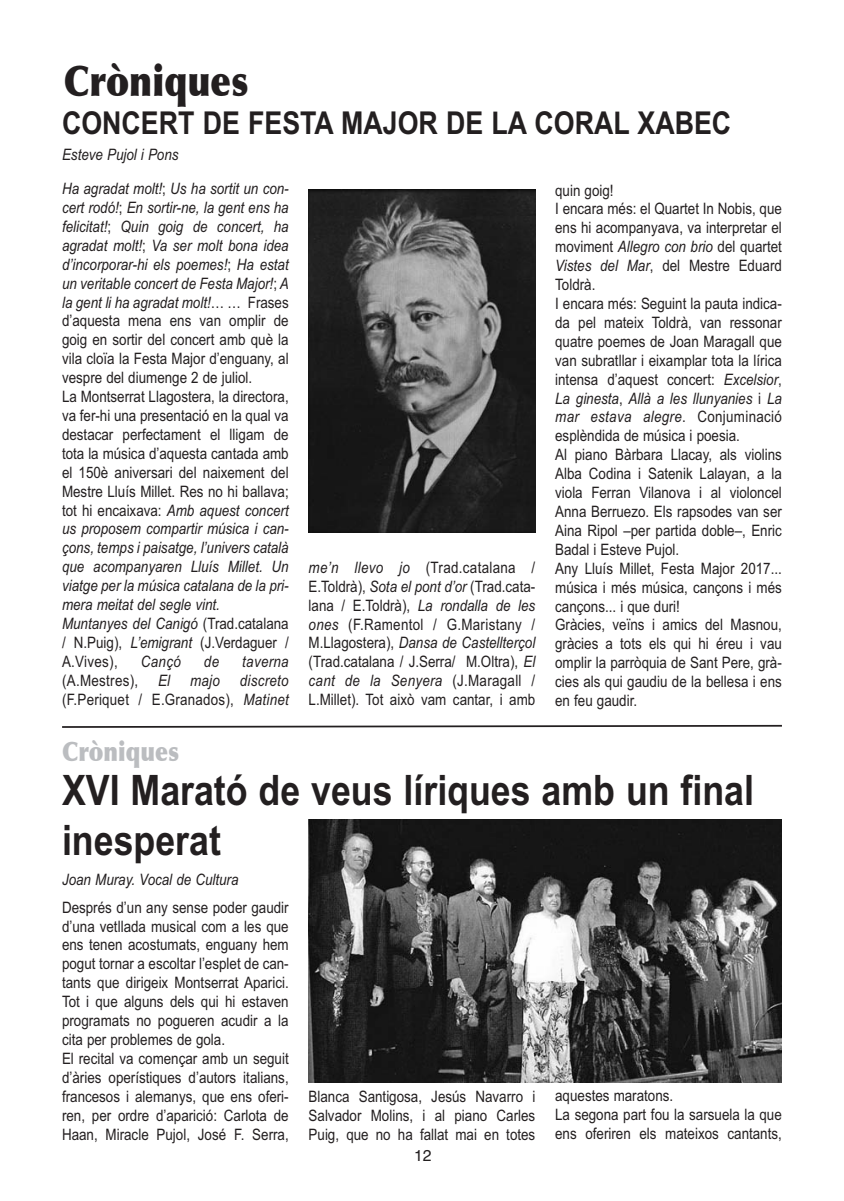
<style>
.page{position:relative;width:844px;height:1201px;background:#fff}
.page>*{position:absolute;margin:0;border:0;box-sizing:border-box;transform-origin:0 0}
.t1{font:700 42px/50.4px "Arial";color:#231f20;scale:.85 1}
.t2{font:900 42px "Optima";color:#231f20;scale:.85 1}
.t3{font:700 31.5px "Arial";color:#231f20;scale:.85 1}
.t4{font:900 26.6px "Optima";color:#bbbdc0;scale:.85 1}
.t5{font:15.75px/18.9px "Arial";color:#231f20;scale:.85 1}
.t6{font:italic 15.75px/18.9px "Arial";color:#231f20;scale:.85 1}
.t7{font:15.75px "Arial";letter-spacing:.02em;color:#231f20;scale:.85 1}
.t8{font:italic 15.75px "Arial";letter-spacing:.02em;color:#231f20;scale:.85 1}
.t9{font:15.75px "Helvetica";color:#231f20}
.s1{font-style:normal}
.s2{font-style:italic}
</style>
<div class="page">
<img style="left:308px;top:819px;width:473px;height:263px">
<svg style="left:62px;top:724px;width:720px;height:4px"></svg>
<img style="left:308px;top:189px;width:227px;height:343px">
<h1 class="t2" style="left:64px;top:64px;width:218px">Cròniques</h1>
<h2 class="t3" style="left:62px;top:111px;width:788px">CONCERT DE FESTA MAJOR DE LA CORAL XABEC</h2>
<p class="t6" style="left:62px;top:146px;width:138px">Esteve Pujol i Pons</p>
<p class="t6" style="left:62px;top:181px;width:268px">Ha agradat molt!<span class="s1">;</span> Us ha sortit un con&shy;cert rodó!<span class="s1">;</span> En sortir-ne, la gent ens ha felicitat!<span class="s1">;</span> Quin goig de concert, ha agradat molt!<span class="s1">;</span> Va ser molt bona idea d’incorporar-hi els poemes!<span class="s1">;</span> Ha estat un veritable concert de Festa Major!<span class="s1">;</span> A la gent li ha agradat molt!<span class="s1">… … Frases d’aquesta mena ens van omplir de goig en sortir del concert amb què la vila cloïa la Festa Major d’enguany, al vespre del diumenge 2 de juliol.<br>La Montserrat Llagostera, la directora, va fer-hi una presentació en la qual va destacar perfectament el lligam de tota la música d’aquesta cantada amb el 150è aniversari del naixement del Mestre Lluís Millet. Res no hi ballava; tot hi encaixava:</span> Amb aquest concert us proposem compartir música i can&shy;çons, temps i paisatge, l’univers català que acompanyaren Lluís Millet. Un viatge per la música catalana de la pri&shy;mera meitat del segle vint.<br>Muntanyes del Canigó <span class="s1">(Trad.catalana / N.Puig),</span> L’emigrant <span class="s1">(J.Verdaguer / A.Vives),</span></p>
<p class="t6" style="left:141px;top:653px;width:48px">Cançó</p>
<p class="t6" style="left:204px;top:653px;width:19px">de</p>
<p class="t8" style="left:242px;top:655px;width:56px">taverna</p>
<p class="t7" style="left:62px;top:674px;width:91px">(A.Mestres),</p>
<p class="t6" style="left:158px;top:672px;width:16px">El</p>
<p class="t6" style="left:190px;top:672px;width:37px">majo</p>
<p class="t5" style="left:62px;top:672px;width:268px;text-align:right"><span class="s2">discreto<br></span>(F.Periquet / E.Granados), <span class="s2">Matinet</span></p>
<h3 class="t4" style="left:62px;top:741px;width:139px">Cròniques</h3>
<p class="t5" style="left:308px;top:559px;width:268px;text-align:justify"><span class="s2">me’n llevo jo</span> (Trad.catalana / E.Toldrà), <span class="s2">Sota el pont d’or</span> (Trad.cata&shy;lana / E.Toldrà), <span class="s2">La rondalla de les ones</span> (F.Ramentol / G.Maristany / M.Llagostera), <span class="s2">Dansa de Castellterçol </span>(Trad.catalana / J.Serra/ M.Oltra), <span class="s2">El cant de la Senyera</span> (J.Maragall / L.Millet). Tot això vam cantar, i amb</p>
<p class="t5" style="left:555px;top:182px;width:268px">quin goig!<br>I encara més: el Quartet In Nobis, que ens hi acompanyava, va interpretar el moviment <span class="s2">Allegro con brio</span> del quartet<br><span class="s2">Vistes del Mar</span>, del Mestre Eduard<br>Toldrà.<br>I encara més: Seguint la pauta indica&shy;da pel mateix Toldrà, van ressonar quatre poemes de Joan Maragall que van subratllar i eixamplar tota la lírica intensa d’aquest concert: <span class="s2">Excelsior</span>,<br><span class="s2">La ginesta</span>, <span class="s2">Allà a les llunyanies</span> i <span class="s2">La mar estava alegre</span>. Conjuminació esplèndida de música i poesia.<br>Al piano Bàrbara Llacay, als violins<br>Alba Codina i Satenik Lalayan, a la viola Ferran Vilanova i al violoncel<br>Anna Berruezo. Els rapsodes van ser<br>Aina Ripol –per partida doble–, Enric<br>Badal i Esteve Pujol.<br>Any Lluís Millet, Festa Major 2017... música i més música, cançons i més cançons... i que duri!<br>Gràcies, veïns i amics del Masnou, gràcies a tots els qui hi éreu i vau omplir la parròquia de Sant Pere, grà&shy;cies als qui gaudiu de la bellesa i ens en feu gaudir.</p>
<h1 class="t1" style="left:62px;top:769px;width:815px">XVI Marató de veus líriques amb un final inesperat</h1>
<p class="t6" style="left:62px;top:871px;width:209px">Joan Muray. Vocal de Cultura</p>
<p class="t5" style="left:62px;top:899px;width:268px">Després d’un any sense poder gaudir d’una vetllada musical com a les que ens tenen acostumats, enguany hem pogut tornar a escoltar l’esplet de can&shy;tants que dirigeix Montserrat Aparici.<br>Tot i que alguns dels qui hi estaven programats no pogueren acudir a la cita per problemes de gola.<br>El recital va començar amb un seguit d’àries operístiques d’autors italians, francesos i alemanys, que ens oferi&shy;ren, per ordre d’aparició: Carlota de Haan, Miracle Pujol, José F. Serra,</p>
<p class="t5" style="left:308px;top:1089px;width:268px;text-align:justify">Blanca Santigosa, Jesús Navarro i Salvador Molins, i al piano Carles Puig, que no ha fallat mai en totes</p>
<p class="t5" style="left:555px;top:1088px;width:268px">aquestes maratons.<br>La segona part fou la sarsuela la que ens oferiren els mateixos cantants,</p>
<p class="t9" style="left:414px;top:1149px;width:19px">12</p>
</div>
